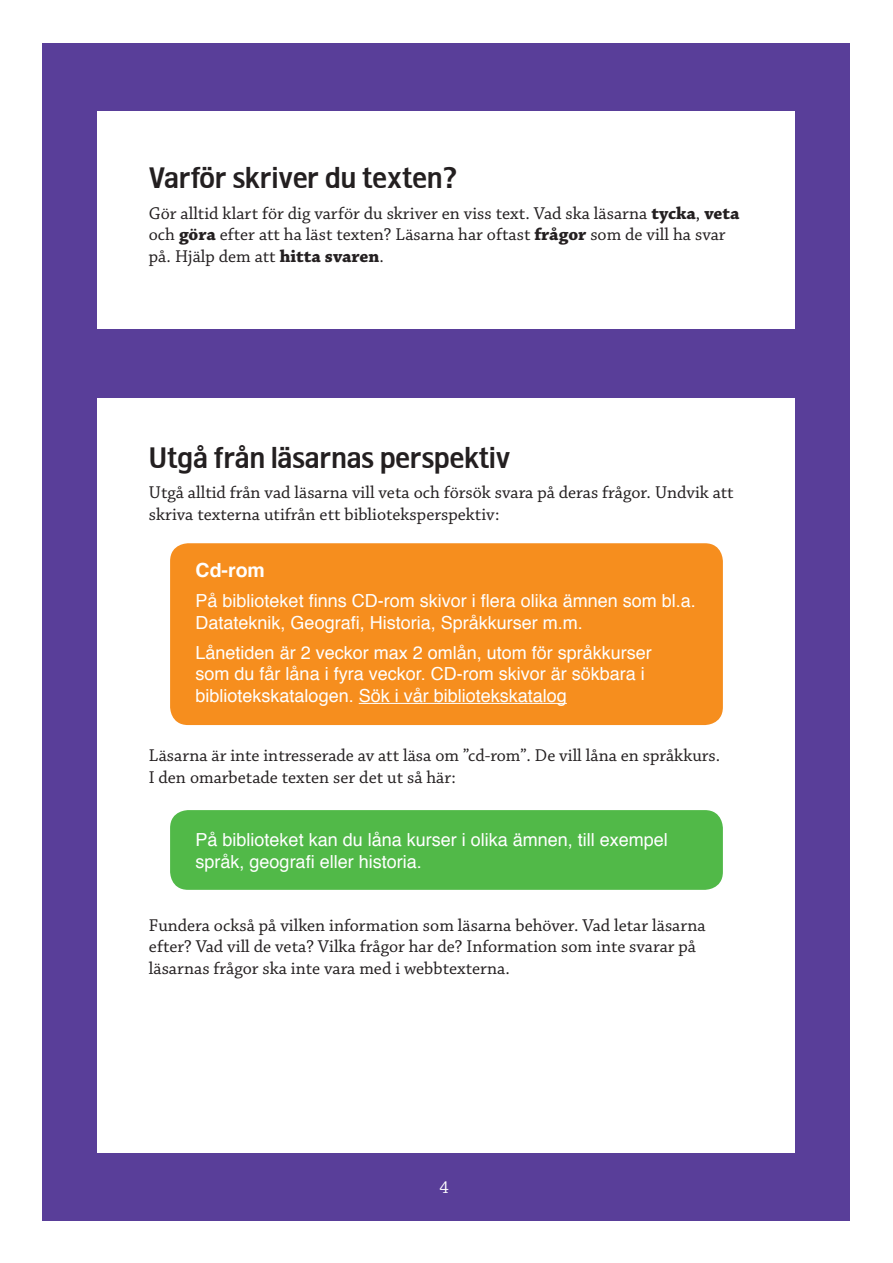
<style>
.page{position:relative;width:893px;height:1263px;background:#fff}
.page>*{position:absolute;margin:0;border:0;box-sizing:border-box;transform-origin:0 0}
.t1{font:30px "Biblio";color:#231f20}
.t2{font:700 19.5px "Helvetica";color:#fff}
.t3{font:18px/21.6px "Chaparral Pro";color:#231f20}
.t4{font:18px/21.6px "Helvetica";color:#fff}
.t5{font:18px "Chaparral Pro";color:#fff}
.s1{font-weight:700}
</style>
<div class="page">
<div style="left:43px;top:43px;width:807px;height:1177px;background:#593e99"></div>
<div style="left:98px;top:111px;width:697px;height:1041px;background:#fff"></div>
<div style="left:67px;top:329px;width:752px;height:68px;background:#593e99"></div>
<div style="left:170px;top:543px;width:553px;height:182px;background:#f68e1e;border-radius:18px"></div>
<hr style="left:359px;top:703px;width:208px;height:1px;background:#fff">
<div style="left:170px;top:810px;width:553px;height:80px;background:#51b948;border-radius:18px"></div>
<h1 class="t1" style="left:149px;top:162px;width:310px">Varför skriver du texten?</h1>
<p class="t3" style="left:149px;top:203px;width:592px">Gör alltid klart för dig varför du skriver en viss text. Vad ska läsarna <span class="s1">tycka</span>, <span class="s1">veta </span>och <span class="s1">göra</span> efter att ha läst texten? Läsarna har oftast <span class="s1">frågor</span> som de vill ha svar på. Hjälp dem att <span class="s1">hitta svaren</span>.</p>
<h1 class="t1" style="left:149px;top:441px;width:363px">Utgå från läsarnas perspektiv</h1>
<p class="t3" style="left:149px;top:482px;width:586px">Utgå alltid från vad läsarna vill veta och försök svara på deras frågor. Undvik att skriva texterna utifrån ett biblioteksperspektiv:</p>
<p class="t2" style="left:196px;top:554px;width:71px">Cd-rom</p>
<p class="t4" style="left:196px;top:590px;width:502px">På biblioteket finns CD-rom skivor i flera olika ämnen som bl.a.<br>Datateknik, Geografi, Historia, Språkkurser m.m.</p>
<p class="t4" style="left:196px;top:642px;width:458px">Lånetiden är 2 veckor max 2 omlån, utom för språkkurser som du får låna i fyra veckor. CD-rom skivor är sökbara i bibliotekskatalogen. Sök i vår bibliotekskatalog</p>
<p class="t3" style="left:149px;top:745px;width:573px">Läsarna är inte intresserade av att läsa om ”cd-rom”. De vill låna en språkkurs.<br>I den omarbetade texten ser det ut så här:</p>
<p class="t4" style="left:196px;top:829px;width:474px">På biblioteket kan du låna kurser i olika ämnen, till exempel språk, geografi eller historia.</p>
<p class="t3" style="left:149px;top:915px;width:558px">Fundera också på vilken information som läsarna behöver. Vad letar läsarna efter? Vad vill de veta? Vilka frågor har de? Information som inte svarar på läsarnas frågor ska inte vara med i webbtexterna.</p>
<p class="t5" style="left:439px;top:1178px;width:11px">4</p>
</div>
